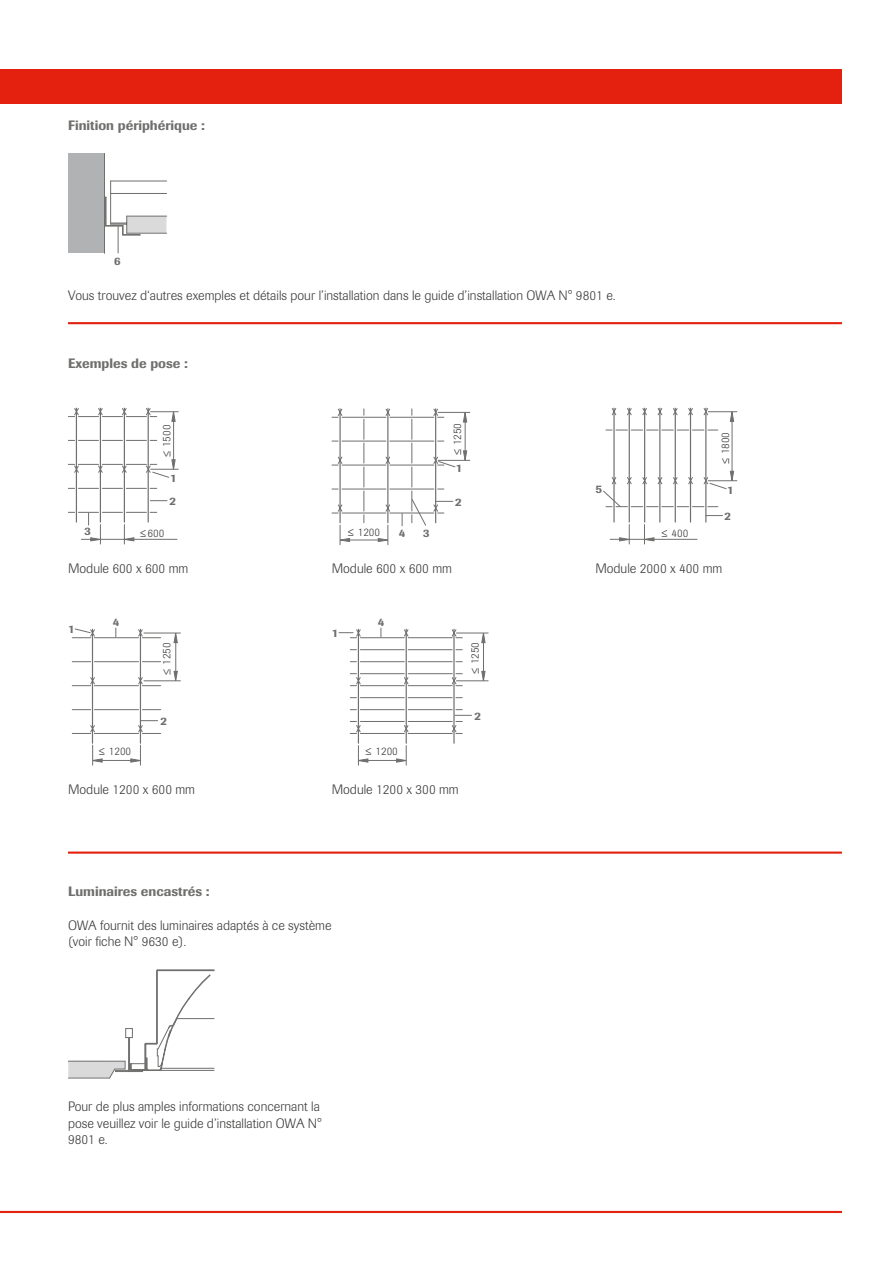
<style>
.page{position:relative;width:893px;height:1263px;background:#fff}
.page>*{position:absolute;margin:0;border:0;box-sizing:border-box;transform-origin:0 0}
.t1{font:300 13.5px/16.5px "Imago Pro";color:#3b3b3a}
.t2{font:500 13.5px "Imago Pro";color:#6f6f6e}
.t3{font:300 11.25px "Imago Pro";color:#3b3b3a}
.t4{font:500 11.25px/22.8px "Imago Pro";color:#6f6f6e}
</style>
<div class="page">
<hr style="left:0;top:1211px;width:842px;height:2px;background:#e4200e">
<div style="left:0;top:69px;width:842px;height:34px;background:#e4200e"></div>
<hr style="left:68px;top:851px;width:774px;height:3px;background:#e4200e">
<hr style="left:68px;top:322px;width:774px;height:2px;background:#e4200e">
<div style="left:68px;top:153px;width:36px;height:100px;background:#b1b2b3"></div>
<hr style="left:104px;top:153px;width:1px;height:100px;background:#6f6f6e">
<svg style="left:105px;top:181px;width:62px;height:72px"></svg>
<hr style="left:76px;top:408px;width:1px;height:114px;background:#6f6f6e">
<hr style="left:124px;top:408px;width:1px;height:114px;background:#6f6f6e">
<hr style="left:100px;top:408px;width:1px;height:114px;background:#6f6f6e">
<hr style="left:148px;top:408px;width:1px;height:114px;background:#6f6f6e">
<svg style="left:68px;top:440px;width:89px;height:1px"></svg>
<svg style="left:68px;top:488px;width:89px;height:1px"></svg>
<hr style="left:134px;top:539px;width:43px;height:1px;background:#6f6f6e">
<hr style="left:173px;top:421px;width:1px;height:39px;background:#6f6f6e">
<svg style="left:68px;top:408px;width:110px;height:14px"></svg>
<svg style="left:68px;top:459px;width:110px;height:19px"></svg>
<svg style="left:150px;top:500px;width:17px;height:1px"></svg>
<svg style="left:68px;top:512px;width:89px;height:32px"></svg>
<hr style="left:438px;top:412px;width:32px;height:1px;background:#6f6f6e">
<hr style="left:438px;top:460px;width:32px;height:1px;background:#6f6f6e">
<svg style="left:463px;top:411px;width:4px;height:50px"></svg>
<svg style="left:332px;top:408px;width:124px;height:137px"></svg>
<hr style="left:613px;top:408px;width:2px;height:114px;background:#6f6f6e">
<hr style="left:629px;top:408px;width:1px;height:114px;background:#6f6f6e">
<hr style="left:644px;top:408px;width:1px;height:114px;background:#6f6f6e">
<hr style="left:659px;top:408px;width:1px;height:114px;background:#6f6f6e">
<hr style="left:675px;top:408px;width:1px;height:114px;background:#6f6f6e">
<hr style="left:690px;top:408px;width:1px;height:114px;background:#6f6f6e">
<hr style="left:705px;top:408px;width:1px;height:114px;background:#6f6f6e">
<hr style="left:654px;top:539px;width:43px;height:1px;background:#6f6f6e">
<svg style="left:610px;top:524px;width:45px;height:20px"></svg>
<svg style="left:603px;top:408px;width:134px;height:108px"></svg>
<hr style="left:140px;top:629px;width:1px;height:114px;background:#6f6f6e">
<hr style="left:92px;top:629px;width:1px;height:114px;background:#6f6f6e">
<hr style="left:144px;top:633px;width:36px;height:1px;background:#6f6f6e">
<hr style="left:144px;top:680px;width:36px;height:1px;background:#6f6f6e">
<svg style="left:173px;top:632px;width:5px;height:50px"></svg>
<svg style="left:92px;top:745px;width:49px;height:20px"></svg>
<svg style="left:72px;top:628px;width:89px;height:106px"></svg>
<hr style="left:358px;top:629px;width:1px;height:114px;background:#6f6f6e">
<hr style="left:406px;top:629px;width:1px;height:114px;background:#6f6f6e">
<hr style="left:453px;top:629px;width:2px;height:114px;background:#6f6f6e">
<svg style="left:357px;top:746px;width:50px;height:19px"></svg>
<hr style="left:456px;top:633px;width:32px;height:1px;background:#6f6f6e">
<hr style="left:456px;top:680px;width:32px;height:1px;background:#6f6f6e">
<svg style="left:481px;top:632px;width:5px;height:50px"></svg>
<svg style="left:339px;top:628px;width:132px;height:106px"></svg>
<hr style="left:68px;top:1078px;width:42px;height:1px;background:#6f6f6e">
<svg style="left:68px;top:969px;width:146px;height:109px"></svg>
<p class="t2" style="left:68px;top:117px;width:138px">Finition périphérique :</p>
<p class="t4" style="left:114px;top:249px;width:8px">6</p>
<p class="t1" style="left:68px;top:287px;width:549px">Vous trouvez d‘autres exemples et détails pour l’installation dans le guide d’installation OWA N° 9801 e.</p>
<p class="t2" style="left:68px;top:355px;width:121px">Exemples de pose :</p>
<p class="t3" style="left:159px;top:458px;width:35px;rotate:-90deg">≤ 1500</p>
<p class="t3" style="left:450px;top:456px;width:35px;rotate:-90deg">≤ 1250</p>
<p class="t4" style="left:456px;top:457px;width:8px">1</p>
<p class="t4" style="left:169px;top:467px;width:9px">1<br>2</p>
<p class="t4" style="left:455px;top:490px;width:8px">2</p>
<p class="t4" style="left:84px;top:519px;width:8px">3</p>
<p class="t3" style="left:139px;top:526px;width:27px">≤600</p>
<p class="t3" style="left:347px;top:524px;width:35px">≤ 1200</p>
<p class="t4" style="left:399px;top:522px;width:8px">4</p>
<p class="t4" style="left:423px;top:521px;width:8px">3</p>
<p class="t1" style="left:68px;top:559px;width:122px">Module 600 x 600 mm</p>
<p class="t1" style="left:332px;top:559px;width:122px">Module 600 x 600 mm</p>
<p class="t4" style="left:68px;top:618px;width:8px">1</p>
<p class="t4" style="left:113px;top:610px;width:8px">4</p>
<p class="t4" style="left:332px;top:621px;width:8px">1</p>
<p class="t4" style="left:378px;top:610px;width:8px">4</p>
<p class="t3" style="left:159px;top:676px;width:35px;rotate:-90deg">≤ 1250</p>
<p class="t3" style="left:467px;top:675px;width:35px;rotate:-90deg">≤ 1250</p>
<p class="t4" style="left:161px;top:710px;width:8px">2</p>
<p class="t4" style="left:474px;top:704px;width:8px">2</p>
<p class="t3" style="left:98px;top:744px;width:35px">≤ 1200</p>
<p class="t3" style="left:364px;top:743px;width:35px">≤ 1200</p>
<p class="t1" style="left:68px;top:780px;width:129px">Module 1200 x 600 mm</p>
<p class="t1" style="left:332px;top:780px;width:129px">Module 1200 x 300 mm</p>
<p class="t2" style="left:68px;top:882px;width:143px">Luminaires encastrés :</p>
<p class="t1" style="left:68px;top:916px;width:265px">OWA fournit des luminaires adaptés à ce système (voir fiche N° 9630 e).</p>
<p class="t1" style="left:68px;top:1098px;width:255px">Pour de plus amples informations concernant la pose veuillez voir le guide d’installation OWA N°<br>9801 e.</p>
<p class="t3" style="left:718px;top:465px;width:35px;rotate:-90deg">≤ 1800</p>
<p class="t4" style="left:595px;top:478px;width:8px">5</p>
<p class="t4" style="left:727px;top:478px;width:8px">1</p>
<p class="t3" style="left:661px;top:526px;width:29px">≤ 400</p>
<p class="t4" style="left:724px;top:505px;width:8px">2</p>
<p class="t1" style="left:595px;top:559px;width:129px">Module 2000 x 400 mm</p>
</div>
